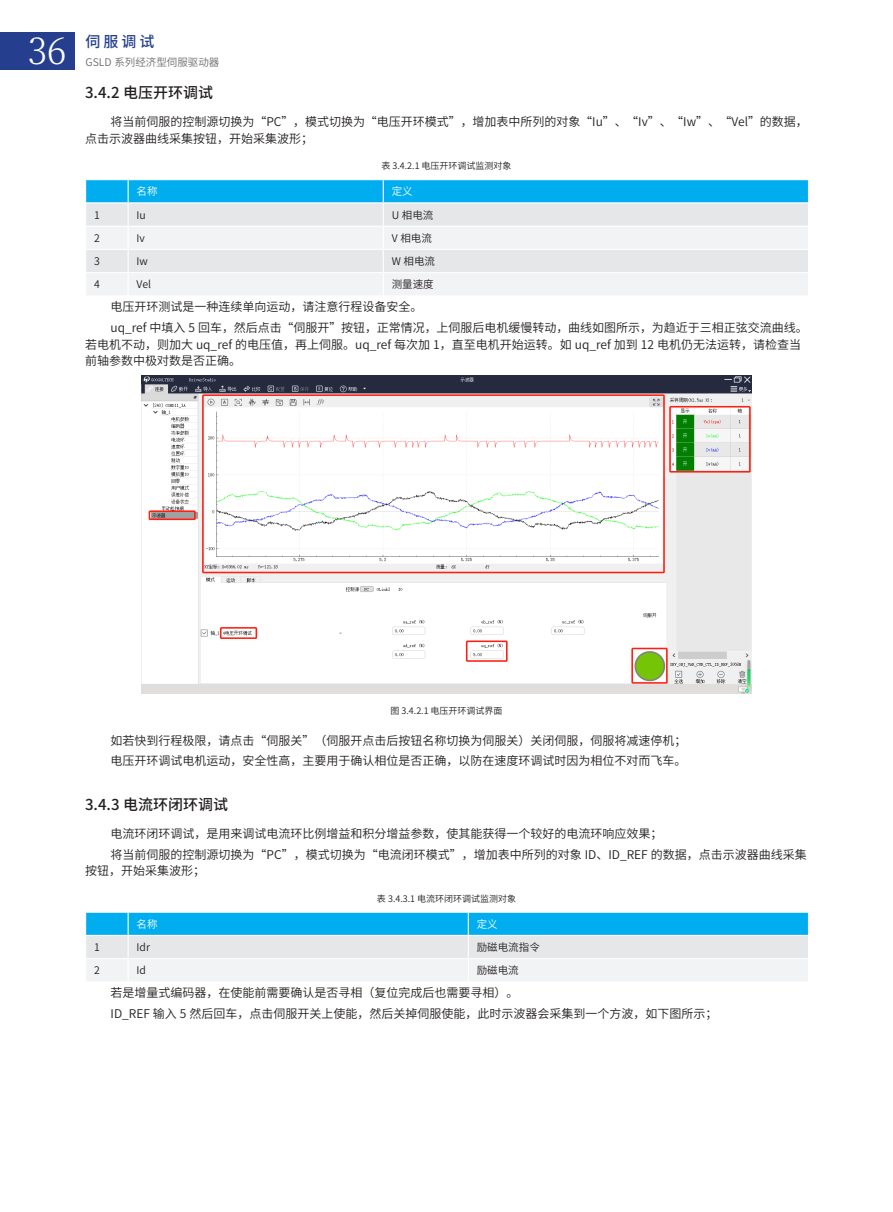
<style>
.page{position:relative;width:893px;height:1212px;background:#fff}
.page>*{position:absolute;margin:0;border:0;box-sizing:border-box;transform-origin:0 0}
.t1{font:300 36px "Source Han Serif SC";color:#fff}
.三级标题{font:500 15px "Source Han Sans CN";color:#231f20}
.t2{font:500 15px "Source Han Sans CN";color:#253f8e}
.正文{font:12px/16.5px "Source Han Sans CN";color:#231f20}
.表格文字{font:10.5px "Source Han Sans CN";color:#231f20}
.t3{font:10.5px "Source Han Sans CN";color:#6c6d70}
.表格文字-2{font:10.5px "Source Han Sans CN";color:#fff}
.表格说明{font:9px "Source Han Sans CN";color:#231f20}
.图片说明{font:9px "Source Han Sans CN";color:#231f20}
</style>
<div class="page">
<div style="left:0;top:32px;width:75px;height:37px;background:#253f8e"></div>
<hr style="left:892px;top:32px;width:1px;height:37px;background:#253f8e">
<svg style="left:85px;top:180px;width:724px;height:115px"></svg>
<img style="left:142px;top:375px;width:609px;height:319px">
<svg style="left:85px;top:912px;width:724px;height:69px"></svg>
<h1 class="t1" style="left:28px;top:30px;width:40px">36</h1>
<p class="t2" style="left:86px;top:33px;width:70px">伺服调试</p>
<p class="t3" style="left:86px;top:56px;width:135px">GSLD 系列经济型伺服驱动器</p>
<p class="三级标题" style="left:85px;top:84px;width:129px">3.4.2 电压开环调试</p>
<p class="正文" style="left:85px;top:114px;width:724px;text-indent:26px">将当前伺服的控制源切换为“PC”，模式切换为“电压开环模式”，增加表中所列的对象“Iu”、“Iv”、“Iw”、“Vel”的数据，点击示波器曲线采集按钮，开始采集波形；</p>
<p class="表格说明" style="left:381px;top:161px;width:132px">表 3.4.2.1 电压开环调试监测对象</p>
<p class="表格文字-2" style="left:137px;top:185px;width:22px">名称</p>
<p class="表格文字-2" style="left:392px;top:185px;width:22px">定义</p>
<p class="表格文字" style="left:94px;top:209px;width:7px">1</p>
<p class="表格文字" style="left:137px;top:209px;width:11px">Iu</p>
<p class="表格文字" style="left:392px;top:209px;width:43px">U 相电流</p>
<p class="表格文字" style="left:94px;top:232px;width:7px">2</p>
<p class="表格文字" style="left:137px;top:232px;width:10px">Iv</p>
<p class="表格文字" style="left:392px;top:232px;width:42px">V 相电流</p>
<p class="表格文字" style="left:94px;top:255px;width:7px">3</p>
<p class="表格文字" style="left:137px;top:255px;width:13px">Iw</p>
<p class="表格文字" style="left:392px;top:255px;width:45px">W 相电流</p>
<p class="表格文字" style="left:94px;top:278px;width:7px">4</p>
<p class="表格文字" style="left:137px;top:278px;width:16px">Vel</p>
<p class="表格文字" style="left:392px;top:278px;width:43px">测量速度</p>
<p class="正文" style="left:111px;top:299px;width:313px">电压开环测试是一种连续单向运动，请注意行程设备安全。</p>
<p class="正文" style="left:85px;top:320px;width:724px;text-indent:26px">uq_ref 中填入 5 回车，然后点击“伺服开”按钮，正常情况，上伺服后电机缓慢转动，曲线如图所示，为趋近于三相正弦交流曲线。若电机不动，则加大 uq_ref 的电压值，再上伺服。uq_ref 每次加 1，直至电机开始运转。如 uq_ref 加到 12 电机仍无法运转，请检查当前轴参数中极对数是否正确。</p>
<p class="图片说明" style="left:390px;top:706px;width:114px">图 3.4.2.1 电压开环调试界面</p>
<p class="正文" style="left:111px;top:732px;width:577px">如若快到行程极限，请点击“伺服关”（伺服开点击后按钮名称切换为伺服关）关闭伺服，伺服将减速停机；</p>
<p class="正文" style="left:111px;top:753px;width:577px">电压开环调试电机运动，安全性高，主要用于确认相位是否正确，以防在速度环调试时因为相位不对而飞车。</p>
<p class="三级标题" style="left:85px;top:796px;width:144px">3.4.3 电流环闭环调试</p>
<p class="正文" style="left:111px;top:826px;width:553px">电流环闭环调试，是用来调试电流环比例增益和积分增益参数，使其能获得一个较好的电流环响应效果；</p>
<p class="正文" style="left:85px;top:846px;width:723px;text-indent:26px">将当前伺服的控制源切换为“PC”，模式切换为“电流闭环模式”，增加表中所列的对象 ID、ID_REF 的数据，点击示波器曲线采集按钮，开始采集波形；</p>
<p class="表格说明" style="left:377px;top:894px;width:141px">表 3.4.3.1 电流环闭环调试监测对象</p>
<p class="表格文字-2" style="left:137px;top:918px;width:22px">名称</p>
<p class="表格文字-2" style="left:477px;top:918px;width:22px">定义</p>
<p class="表格文字" style="left:94px;top:941px;width:7px">1</p>
<p class="表格文字" style="left:137px;top:941px;width:15px">Idr</p>
<p class="表格文字" style="left:477px;top:941px;width:64px">励磁电流指令</p>
<p class="表格文字" style="left:94px;top:964px;width:7px">2</p>
<p class="表格文字" style="left:137px;top:964px;width:11px">Id</p>
<p class="表格文字" style="left:477px;top:964px;width:43px">励磁电流</p>
<p class="正文" style="left:111px;top:985px;width:409px">若是增量式编码器，在使能前需要确认是否寻相（复位完成后也需要寻相）。</p>
<p class="正文" style="left:111px;top:1006px;width:608px">ID_REF 输入 5 然后回车，点击伺服开关上使能，然后关掉伺服使能，此时示波器会采集到一个方波，如下图所示；</p>
</div>
